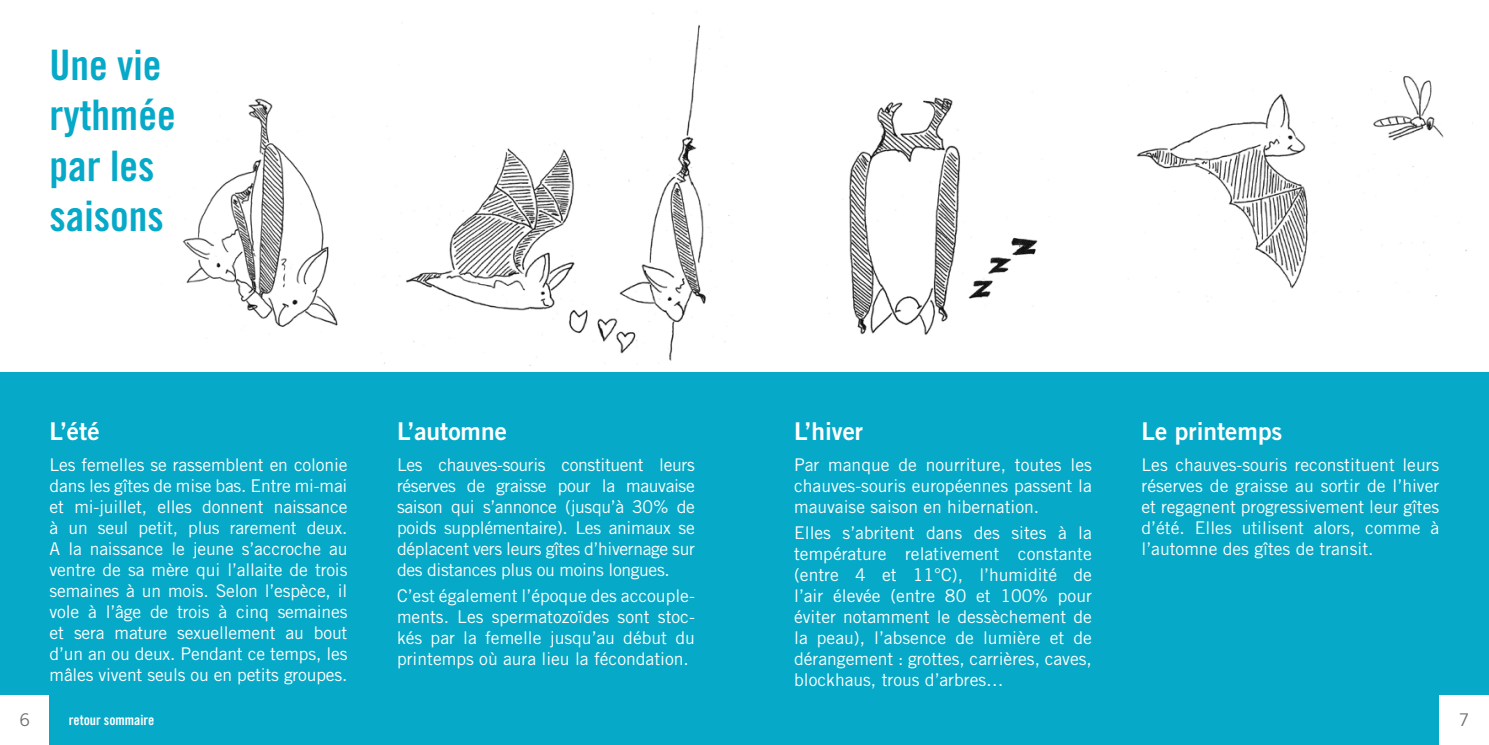
<style>
.page{position:relative;width:1489px;height:745px;background:#fff}
.page>*{position:absolute;margin:0;border:0;box-sizing:border-box;transform-origin:0 0}
.t1{font:42px/50.4px "Trade Gothic LT Std Bd Cn 20";color:#07a9c8}
.t2{font:24.5px "Trade Gothic LT Std Bd 2";color:#fff}
.t3{font:17.5px/21px "Trade Gothic LT Std";color:#fff;text-align:justify}
.t4{font:17.5px "Trade Gothic LT Std";color:#707172}
.t5{font:14px "Trade Gothic LT Std Bd Cn 20";color:#fff}
</style>
<div class="page">
<div style="left:0;top:372px;width:744px;height:372px;background:#07a9c8"></div>
<div style="left:744px;top:372px;width:744px;height:372px;background:#07a9c8"></div>
<div style="left:0;top:694px;width:50px;height:50px;background:#fff"></div>
<img style="left:384px;top:13px;width:349px;height:353px">
<img style="left:183px;top:98px;width:155px;height:229px">
<div style="left:1439px;top:694px;width:49px;height:50px;background:#fff"></div>
<img style="left:1136px;top:71px;width:331px;height:226px">
<img style="left:827px;top:97px;width:211px;height:238px">
<h1 class="t1" style="left:50px;top:39px;width:127px">Une vie rythmée par les saisons</h1>
<p class="t4" style="left:19px;top:709px;width:12px">6</p>
<h2 class="t2" style="left:50px;top:415px;width:51px">L’été</h2>
<p class="t3" style="left:50px;top:453px;width:299px">Les femelles se rassemblent en colonie dans les gîtes de mise bas. Entre mi-mai et mi-juillet, elles donnent naissance à un seul petit, plus rarement deux.<br>A la naissance le jeune s’accroche au ventre de sa mère qui l’allaite de trois semaines à un mois. Selon l’espèce, il vole à l’âge de trois à cinq semaines et sera mature sexuellement au bout d’un an ou deux. Pendant ce temps, les mâles vivent seuls ou en petits groupes.</p>
<h2 class="t2" style="left:397px;top:415px;width:111px">L’automne</h2>
<p class="t3" style="left:397px;top:453px;width:299px">Les chauves-souris constituent leurs réserves de graisse pour la mauvaise saison qui s’annonce (jusqu’à 30% de poids supplémentaire). Les animaux se déplacent vers leurs gîtes d’hivernage sur des distances plus ou moins longues.</p>
<p class="t3" style="left:397px;top:584px;width:299px">C’est également l’époque des accouple&shy;ments. Les spermatozoïdes sont stoc&shy;kés par la femelle jusqu’au début du printemps où aura lieu la fécondation.</p>
<h2 class="t2" style="left:794px;top:415px;width:70px">L’hiver</h2>
<p class="t3" style="left:794px;top:453px;width:299px">Par manque de nourriture, toutes les chauves-souris européennes passent la mauvaise saison en hibernation.</p>
<p class="t3" style="left:794px;top:521px;width:299px">Elles s’abritent dans des sites à la température relativement constante (entre 4 et 11°C), l’humidité de l’air élevée (entre 80 et 100% pour éviter notamment le dessèchement de la peau), l’absence de lumière et de dérangement : grottes, carrières, caves, blockhaus, trous d’arbres…</p>
<h2 class="t2" style="left:1141px;top:415px;width:142px">Le printemps</h2>
<p class="t3" style="left:1141px;top:453px;width:299px">Les chauves-souris reconstituent leurs réserves de graisse au sortir de l’hiver et regagnent progressivement leur gîtes d’été. Elles utilisent alors, comme à l’automne des gîtes de transit.</p>
<p class="t5" style="left:69px;top:711px;width:87px">retour sommaire</p>
<p class="t4" style="left:1458px;top:709px;width:12px">7</p>
</div>
